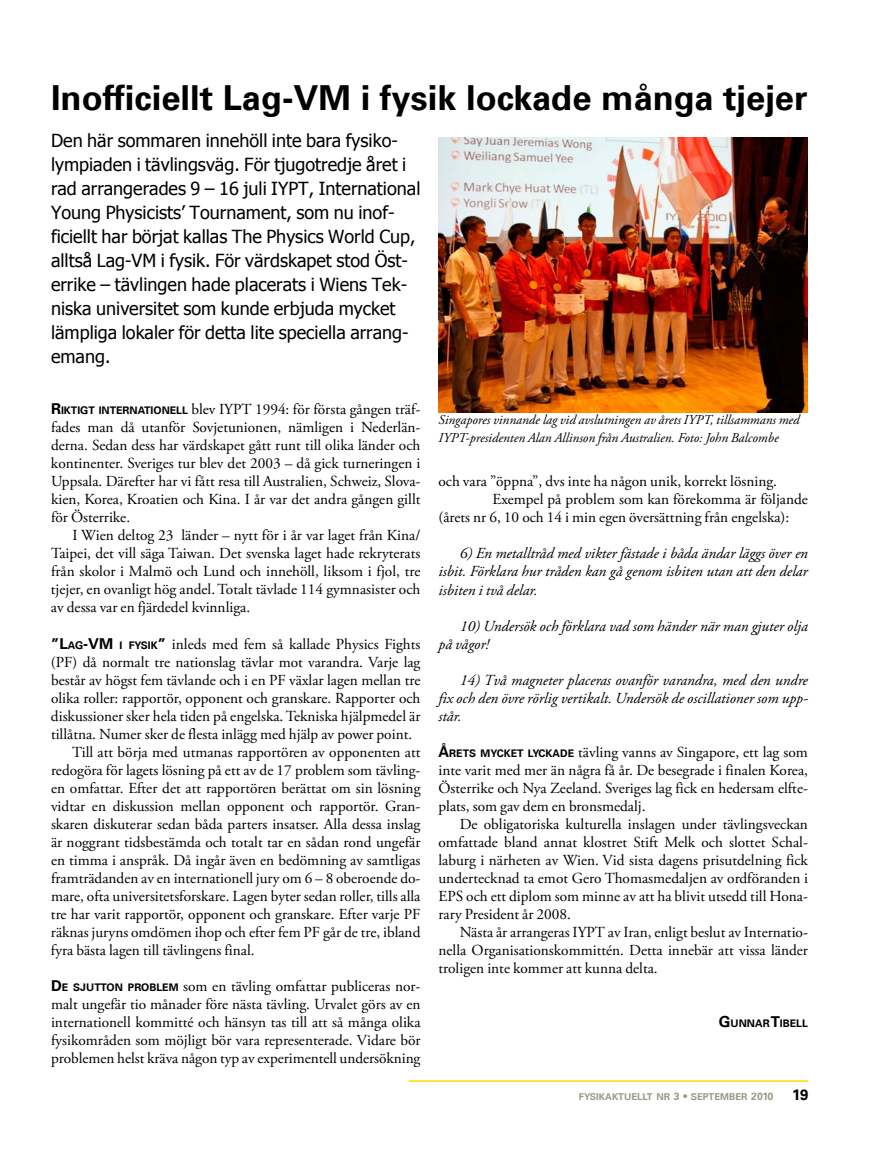
<style>
.page{position:relative;width:893px;height:1149px;background:#fff}
.page>*{position:absolute;margin:0;border:0;box-sizing:border-box;transform-origin:0 0}
.t1{font:700 34.5px "Univers LT";color:#000}
.t2{font:18px/24px "Tahoma";color:#000}
.t3{font:15.3px/18px "Adobe Garamond Pro";color:#000;text-align:justify}
.t4{font:italic 15.3px/18px "Adobe Garamond Pro";color:#000;text-align:justify}
.t5{font:700 15px "Univers LT";color:#000}
.t6{font:italic 13.5px/18px "Adobe Garamond Pro";color:#000}
.t7{font:700 10.5px "Univers LT";color:#000}
.t8{font:700 9.45px "Univers LT";color:#9c9988}
.s1{font-family:"Univers LT";font-weight:700;font-size:15px}
.s2{font-family:"Univers LT";font-weight:700;font-size:10.5px}
.s3{font-size:10.5px}
.s4{font-size:15px}
</style>
<div class="page">
<hr style="left:409px;top:1079px;width:399px;height:2px;background:#fcd900">
<img style="left:439px;top:138px;width:369px;height:274px">
<h1 class="t1" style="left:51px;top:78px;width:758px">INOFFICIELLT LAG-VM I FYSIK LOCKADE MÅNGA TJEJER</h1>
<p class="t2" style="left:51px;top:128px;width:371px">Den här sommaren innehöll inte bara fysiko&shy;lympiaden i tävlingsväg. För tjugotredje året i rad arrangerades 9 – 16 juli IYPT, International Young Physicists’ Tournament, som nu inof&shy;ficiellt har börjat kallas The Physics World Cup, alltså Lag-VM i fysik. För värdskapet stod Öst&shy;errike – tävlingen hade placerats i Wiens Tek&shy;niska universitet som kunde erbjuda mycket lämpliga lokaler för detta lite speciella arrang&shy;emang.</p>
<p class="t3" style="left:51px;top:401px;width:371px"><span class="s1">R</span><span class="s2">IKTIGT INTERNATIONELL</span> blev IYPT 1994: för första gången träf&shy;fades man då utanför Sovjetunionen, nämligen i Nederlän&shy;derna. Sedan dess har värdskapet gått runt till olika länder och kontinenter. Sveriges tur blev det 2003 – då gick turneringen i Uppsala. Därefter har vi fått resa till Australien, Schweiz, Slova&shy;kien, Korea, Kroatien och Kina. I år var det andra gången gillt för Österrike.</p>
<p class="t3" style="left:51px;top:527px;width:371px;text-indent:21px">I Wien deltog 23 länder – nytt för i år var laget från Kina/ Taipei, det vill säga Taiwan. Det svenska laget hade rekryterats från skolor i Malmö och Lund och innehöll, liksom i fjol, tre tjejer, en ovanligt hög andel. Totalt tävlade 114 gymnasister och av dessa var en fjärdedel kvinnliga.</p>
<p class="t5" style="left:51px;top:634px;width:51px">”L<span class="s3">AG</span>-VM</p>
<p class="t3" style="left:119px;top:635px;width:302px"><span class="s2">I FYSIK</span><span class="s1">”</span> inleds med fem så kallade Physics Fights</p>
<p class="t3" style="left:51px;top:653px;width:371px">(PF) då normalt tre nationslag tävlar mot varandra. Varje lag</p>
<p class="t3" style="left:51px;top:671px;width:371px">består av högst fem tävlande och i en PF växlar lagen mellan tre</p>
<p class="t3" style="left:51px;top:689px;width:371px">olika roller: rapportör, opponent och granskare. Rapporter och</p>
<p class="t3" style="left:51px;top:707px;width:371px">diskussioner sker hela tiden på engelska.Tekniska hjälpmedel är</p>
<p class="t3" style="left:51px;top:725px;width:363px">tillåtna. Numer sker de flesta inlägg med hjälp av power point.</p>
<p class="t3" style="left:72px;top:743px;width:350px">Till att börja med utmanas rapportören av opponenten att</p>
<p class="t3" style="left:51px;top:761px;width:371px">redogöra för lagets lösning på ett av de 17 problem som tävling-</p>
<p class="t3" style="left:51px;top:779px;width:371px">en omfattar. Efter det att rapportören berättat om sin lösning</p>
<p class="t3" style="left:51px;top:797px;width:371px">vidtar en diskussion mellan opponent och rapportör. Gran-</p>
<p class="t3" style="left:51px;top:815px;width:371px">skaren diskuterar sedan båda parters insatser. Alla dessa inslag</p>
<p class="t3" style="left:51px;top:833px;width:371px">är noggrant tidsbestämda och totalt tar en sådan rond ungefär</p>
<p class="t3" style="left:51px;top:851px;width:371px">en timma i anspråk. Då ingår även en bedömning av samtligas</p>
<p class="t3" style="left:51px;top:869px;width:371px">framträdanden av en internationell jury om 6 – 8 oberoende do-</p>
<p class="t3" style="left:51px;top:887px;width:371px">mare, ofta universitetsforskare. Lagen byter sedan roller, tills alla</p>
<p class="t3" style="left:51px;top:905px;width:371px">tre har varit rapportör, opponent och granskare. Efter varje PF</p>
<p class="t3" style="left:51px;top:923px;width:371px">räknas juryns omdömen ihop och efter fem PF går de tre, ibland</p>
<p class="t3" style="left:51px;top:941px;width:205px">fyra bästa lagen till tävlingens final.</p>
<p class="t3" style="left:51px;top:977px;width:371px"><span class="s1">D</span> <span class="s2">E SJUTTON PROBLEM</span> som en tävling omfattar publiceras nor&shy;malt ungefär tio månader före nästa tävling. Urvalet görs av en internationell kommitté och hänsyn tas till att så många olika fysikområden som möjligt bör vara representerade. Vidare bör problemen helst kräva någon typ av experimentell undersökning</p>
<p class="t6" style="left:438px;top:411px;width:363px">Singapores vinnande lag vid avslutningen av årets IYPT, tillsammans med<br>IYPT-presidenten Alan Allinson från Australien. Foto: John Balcombe</p>
<p class="t3" style="left:438px;top:473px;width:340px">och vara ”öppna”, dvs inte ha någon unik, korrekt lösning.</p>
<p class="t3" style="left:492px;top:491px;width:317px">Exempel på problem som kan förekomma är följande</p>
<p class="t3" style="left:438px;top:509px;width:352px">(årets nr 6, 10 och 14 i min egen översättning från engelska):</p>
<p class="t4" style="left:438px;top:545px;width:371px;text-indent:21px">6) En metalltråd med vikter fästade i båda ändar läggs över en isbit. Förklara hur tråden kan gå genom isbiten utan att den delar isbiten i två delar.</p>
<p class="t4" style="left:438px;top:617px;width:371px;text-indent:21px">10) Undersök och förklara vad som händer när man gjuter olja på vågor!</p>
<p class="t4" style="left:438px;top:671px;width:371px;text-indent:21px">14) Två magneter placeras ovanför varandra, med den undre fix och den övre rörlig vertikalt. Undersök de oscillationer som upp&shy;står.</p>
<p class="t3" style="left:438px;top:743px;width:371px"><span class="s1">Å</span><span class="s2">RETS MYCKET LYCKADE</span> tävling vanns av Singapore, ett lag som inte varit med mer än några få år. De besegrade i finalen Korea, Österrike och Nya Zeeland. Sveriges lag fick en hedersam elfte&shy;plats, som gav dem en bronsmedalj.</p>
<p class="t3" style="left:438px;top:815px;width:371px;text-indent:21px">De obligatoriska kulturella inslagen under tävlingsveckan omfattade bland annat klostret Stift Melk och slottet Schal&shy;laburg i närheten av Wien. Vid sista dagens prisutdelning fick undertecknad ta emot Gero Thomasmedaljen av ordföranden i EPS och ett diplom som minne av att ha blivit utsedd till Hona&shy;rary President år 2008.</p>
<p class="t3" style="left:438px;top:923px;width:371px;text-indent:21px">Nästa år arrangeras IYPT av Iran, enligt beslut av Internatio&shy;nella Organisationskommittén. Detta innebär att vissa länder troligen inte kommer att kunna delta.</p>
<p class="t7" style="left:719px;top:1016px;width:91px"><span class="s4">G</span>UNNAR<span class="s4">T</span>IBELL</p>
<p class="t8" style="left:579px;top:1091px;width:196px">FYSIKAKTUELLT NR <span class="s3">3 •</span> SEPTEMBER <span class="s3">2010</span></p>
<p class="t5" style="left:792px;top:1085px;width:17px">19</p>
</div>
